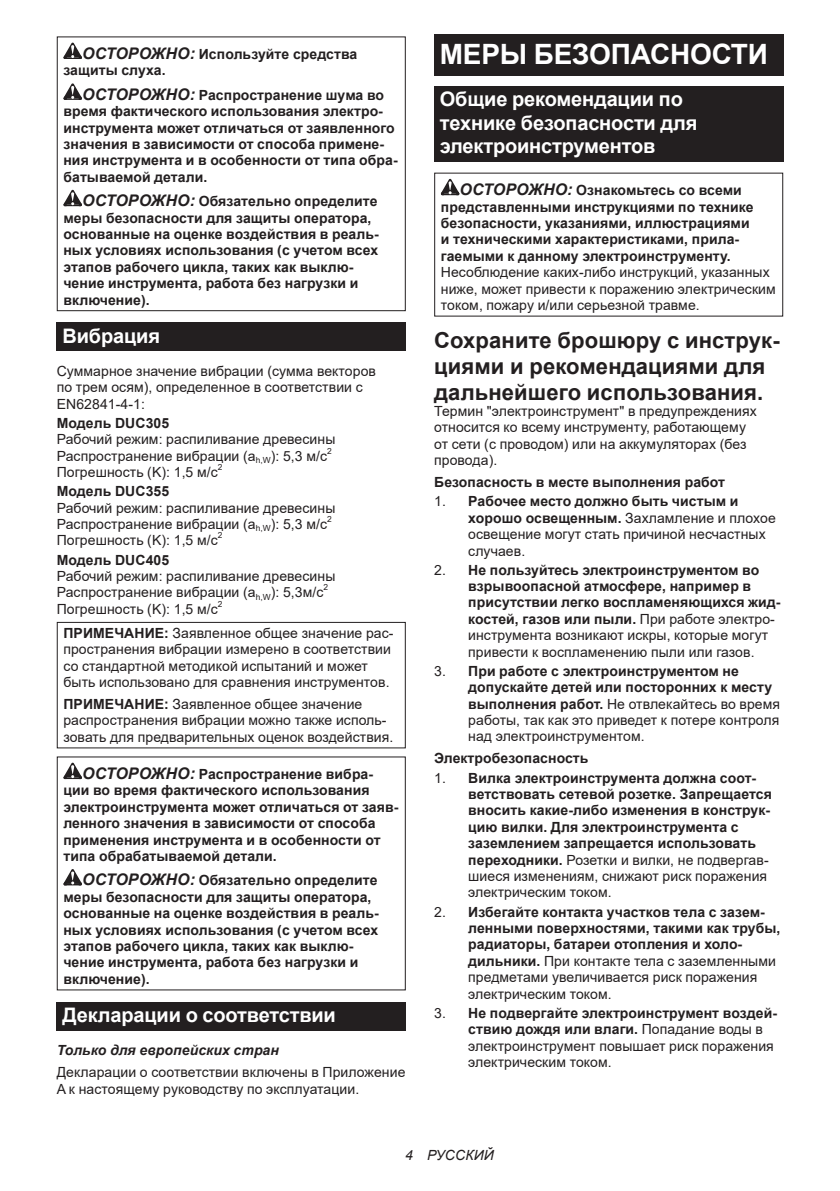
<style>
.page{position:relative;width:840px;height:1191px;background:#fff}
.page>*{position:absolute;margin:0;border:0;box-sizing:border-box;transform-origin:0 0}
.t1{font:700 28px "Arial";letter-spacing:-.01em;color:#fff}
.t2{font:700 22px/25.8px "Arial";letter-spacing:.005em;color:#231f20}
.t3{font:700 20px/23.4px "Arial";letter-spacing:-.01em;color:#fff}
.t4{font:700 14px/16.4px "Arial";letter-spacing:.005em;color:#231f20}
.t5{font:14px/16.4px "Arial";letter-spacing:.005em;color:#231f20}
.t6{font:italic 700 14px "Arial";letter-spacing:.005em;color:#231f20}
.t7{font:italic 14px "Arial";letter-spacing:.005em;color:#231f20}
.t8{font:8.4px "Arial";color:#231f20}
.s1{font-style:italic;font-size:16px}
.s2{font-weight:700}
.s3{font-weight:400}
</style>
<div class="page">
<svg style="left:63px;top:43px;width:19px;height:16px"></svg>
<svg style="left:63px;top:83px;width:19px;height:17px"></svg>
<svg style="left:63px;top:190px;width:19px;height:16px"></svg>
<div style="left:57px;top:36px;width:348px;height:275px;border:1px solid #231f20"></div>
<div style="left:57px;top:322px;width:348px;height:29px;background:#231f20"></div>
<div style="left:57px;top:622px;width:348px;height:126px;border:1px solid #231f20"></div>
<svg style="left:63px;top:762px;width:19px;height:17px"></svg>
<svg style="left:63px;top:869px;width:19px;height:16px"></svg>
<div style="left:57px;top:1001px;width:348px;height:29px;background:#231f20"></div>
<div style="left:434px;top:34px;width:348px;height:41px;background:#231f20"></div>
<div style="left:434px;top:86px;width:348px;height:76px;background:#231f20"></div>
<svg style="left:440px;top:179px;width:19px;height:16px"></svg>
<p class="t4" style="left:63px;top:46px;width:295px;text-indent:19px"><span class="s1">ОСТОРОЖНО:</span> Используйте средства защиты слуха.</p>
<p class="t4" style="left:63px;top:87px;width:335px;text-indent:19px"><span class="s1">ОСТОРОЖНО:</span> Распространение шума во время фактического использования электро&shy;инструмента может отличаться от заявленного значения в зависимости от способа примене&shy;ния инструмента и в особенности от типа обра&shy;батываемой детали.</p>
<p class="t4" style="left:63px;top:193px;width:317px;text-indent:19px"><span class="s1">ОСТОРОЖНО:</span> Обязательно определите меры безопасности для защиты оператора, основанные на оценке воздействия в реаль&shy;ных условиях использования (с учетом всех этапов рабочего цикла, таких как выклю&shy;чение инструмента, работа без нагрузки и включение).</p>
<h3 class="t3" style="left:62px;top:324px;width:99px">Вибрация</h3>
<p class="t5" style="left:57px;top:363px;width:320px">Суммарное значение вибрации (сумма векторов по трем осям), определенное в соответствии с<br>EN62841-4-1:</p>
<p class="t4" style="left:57px;top:415px;width:114px">Модель DUC305</p>
<p class="t5" style="left:57px;top:431px;width:280px">Рабочий режим: распиливание древесины<br>Распространение вибрации (a<sub>h,W</sub>): 5,3 м/с</p>
<p class="t8" style="left:327px;top:445px;width:6px">2</p>
<p class="t5" style="left:57px;top:464px;width:162px">Погрешность (K): 1,5 м/с</p>
<p class="t8" style="left:218px;top:461px;width:6px">2</p>
<p class="t4" style="left:57px;top:483px;width:114px">Модель DUC355</p>
<p class="t5" style="left:57px;top:499px;width:280px">Рабочий режим: распиливание древесины<br>Распространение вибрации (a<sub>h,W</sub>): 5,3 м/с</p>
<p class="t8" style="left:327px;top:513px;width:6px">2</p>
<p class="t5" style="left:57px;top:532px;width:162px">Погрешность (K): 1,5 м/с</p>
<p class="t8" style="left:218px;top:530px;width:6px">2</p>
<p class="t4" style="left:57px;top:552px;width:114px">Модель DUC405</p>
<p class="t5" style="left:57px;top:568px;width:280px">Рабочий режим: распиливание древесины<br>Распространение вибрации (a<sub>h,W</sub>): 5,3м/с</p>
<p class="t8" style="left:323px;top:582px;width:6px">2</p>
<p class="t5" style="left:57px;top:600px;width:162px">Погрешность (K): 1,5 м/с</p>
<p class="t8" style="left:218px;top:598px;width:6px">2</p>
<p class="t5" style="left:63px;top:624px;width:331px"><span class="s2">ПРИМЕЧАНИЕ:</span> Заявленное общее значение рас&shy;пространения вибрации измерено в соответствии со стандартной методикой испытаний и может быть использовано для сравнения инструментов.</p>
<p class="t5" style="left:63px;top:696px;width:331px"><span class="s2">ПРИМЕЧАНИЕ:</span> Заявленное общее значение распространения вибрации можно также исполь&shy;зовать для предварительных оценок воздействия.</p>
<p class="t4" style="left:63px;top:766px;width:336px;text-indent:19px"><span class="s1">ОСТОРОЖНО:</span> Распространение вибра&shy;ции во время фактического использования электроинструмента может отличаться от заяв&shy;ленного значения в зависимости от способа применения инструмента и в особенности от типа обрабатываемой детали.</p>
<p class="t4" style="left:63px;top:872px;width:317px;text-indent:19px"><span class="s1">ОСТОРОЖНО:</span> Обязательно определите меры безопасности для защиты оператора, основанные на оценке воздействия в реаль&shy;ных условиях использования (с учетом всех этапов рабочего цикла, таких как выклю&shy;чение инструмента, работа без нагрузки и включение).</p>
<h3 class="t3" style="left:62px;top:1003px;width:275px">Декларации о соответствии</h3>
<p class="t6" style="left:57px;top:1041px;width:223px">Только для европейских стран</p>
<p class="t5" style="left:57px;top:1064px;width:350px">Декларации о соответствии включены в Приложение<br>A к настоящему руководству по эксплуатации.</p>
<h1 class="t1" style="left:439px;top:34px;width:329px">МЕРЫ БЕЗОПАСНОСТИ</h1>
<h3 class="t3" style="left:439px;top:88px;width:259px">Общие рекомендации по технике безопасности для электроинструментов</h3>
<p class="t4" style="left:440px;top:182px;width:314px;text-indent:19px"><span class="s1">ОСТОРОЖНО:</span> Ознакомьтесь со всеми представленными инструкциями по технике безопасности, указаниями, иллюстрациями и техническими характеристиками, прила&shy;гаемыми к данному электроинструменту.</p>
<p class="t5" style="left:440px;top:264px;width:336px">Несоблюдение каких-либо инструкций, указанных ниже, может привести к поражению электрическим током, пожару и/или серьезной травме.</p>
<h2 class="t2" style="left:434px;top:328px;width:347px">Сохраните брошюру с инструк&shy;циями и рекомендациями для дальнейшего использования.</h2>
<p class="t5" style="left:434px;top:403px;width:324px">Термин "электроинструмент" в предупреждениях относится ко всему инструменту, работающему от сети (с проводом) или на аккумуляторах (без провода).</p>
<p class="t4" style="left:434px;top:474px;width:292px">Безопасность в месте выполнения работ</p>
<p class="t5" style="left:468px;top:493px;width:309px;text-indent:-34px">1. <span class="s2">Рабочее место должно быть чистым и хорошо освещенным.</span> Захламление и плохое освещение могут стать причиной несчастных случаев.</p>
<p class="t4" style="left:468px;top:562px;width:313px;text-indent:-34px"><span class="s3">2.</span> Не пользуйтесь электроинструментом во взрывоопасной атмосфере, например в присутствии легко воспламеняющихся жид&shy;костей, газов или пыли. <span class="s3">При работе электро&shy;инструмента возникают искры, которые могут привести к воспламенению пыли или газов.</span></p>
<p class="t5" style="left:468px;top:662px;width:313px;text-indent:-34px">3. <span class="s2">При работе с электроинструментом не допускайте детей или посторонних к месту выполнения работ.</span> Не отвлекайтесь во время работы, так как это приведет к потере контроля над электроинструментом.</p>
<p class="t4" style="left:434px;top:750px;width:156px">Электробезопасность</p>
<p class="t4" style="left:468px;top:769px;width:305px;text-indent:-34px"><span class="s3">1.</span> Вилка электроинструмента должна соот&shy;ветствовать сетевой розетке. Запрещается вносить какие-либо изменения в конструк&shy;цию вилки. Для электроинструмента с заземлением запрещается использовать переходники. <span class="s3">Розетки и вилки, не подвергав&shy;шиеся изменениям, снижают риск поражения электрическим током.</span></p>
<p class="t4" style="left:468px;top:903px;width:313px;text-indent:-34px"><span class="s3">2.</span> Избегайте контакта участков тела с зазем&shy;ленными поверхностями, такими как трубы, радиаторы, батареи отопления и холо&shy;дильники. <span class="s3">При контакте тела с заземленными предметами увеличивается риск поражения электрическим током.</span></p>
<p class="t5" style="left:468px;top:1004px;width:310px;text-indent:-34px">3. <span class="s2">Не подвергайте электроинструмент воздей&shy;ствию дождя или влаги.</span> Попадание воды в электроинструмент повышает риск поражения электрическим током.</p>
<p class="t7" style="left:405px;top:1146px;width:90px">4 РУССКИЙ</p>
</div>
